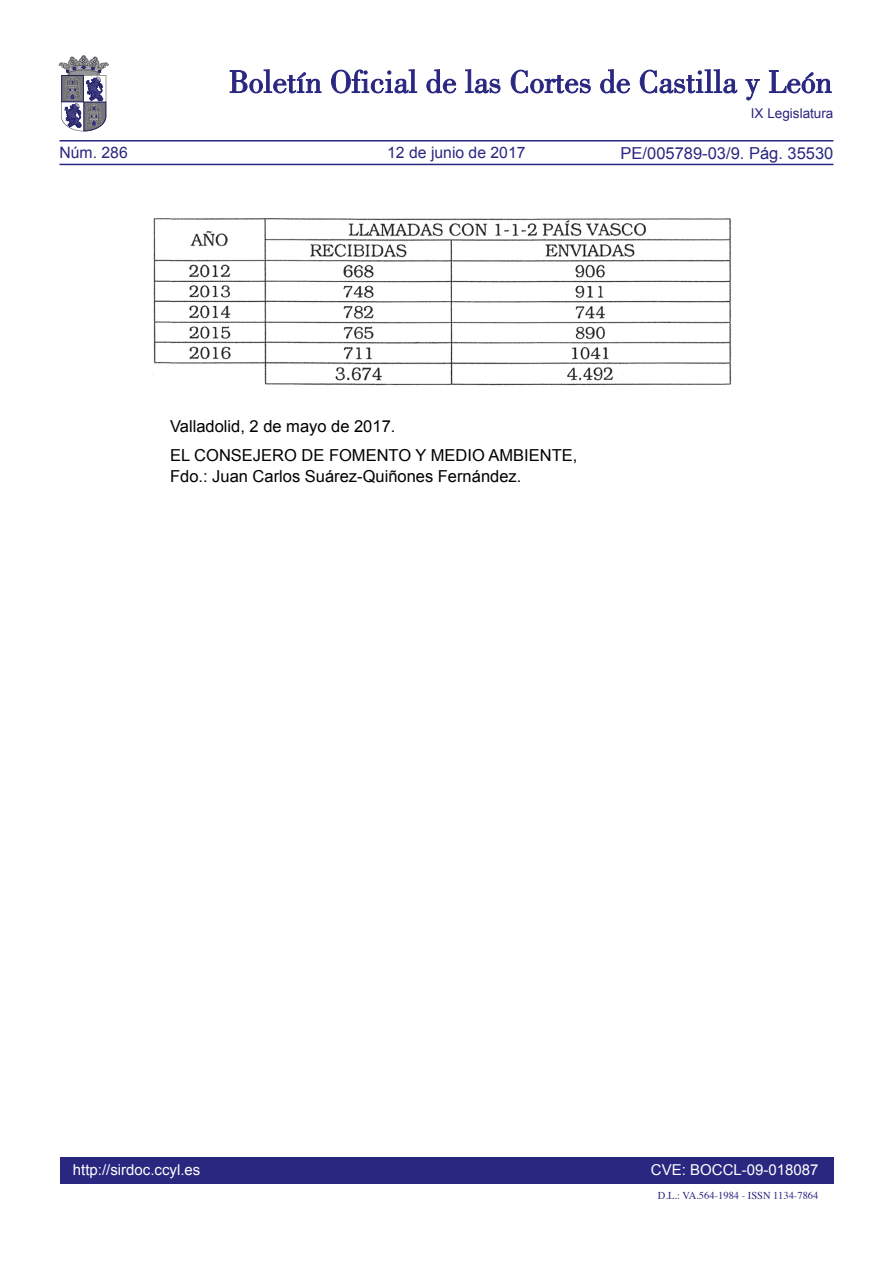
<style>
.page{position:relative;width:893px;height:1263px;background:#fff}
.page>*{position:absolute;margin:0;border:0;box-sizing:border-box;transform-origin:0 0}
.t1{font:16.5px/29.5px "Arial";color:#000}
.t2{font:16.5px "Arial";color:#292780}
.t3{font:15.75px "Arial";color:#292780}
.t4{font:15px "Arial";color:#fff}
.t5{font:13.5px "Arial";color:#292780}
.t6{font:10.5px "Times";color:#292780}
</style>
<div class="page">
<div style="left:60px;top:1157px;width:773px;height:26px;background:#292780"></div>
<hr style="left:60px;top:164px;width:773px;height:1px;background:#292780">
<hr style="left:60px;top:140px;width:773px;height:2px;background:#292780">
<svg style="left:230px;top:69px;width:91px;height:24px"></svg>
<svg style="left:331px;top:69px;width:86px;height:24px"></svg>
<svg style="left:426px;top:69px;width:30px;height:24px"></svg>
<svg style="left:465px;top:69px;width:35px;height:24px"></svg>
<svg style="left:511px;top:70px;width:80px;height:23px"></svg>
<svg style="left:600px;top:69px;width:30px;height:24px"></svg>
<svg style="left:640px;top:69px;width:97px;height:24px"></svg>
<svg style="left:745px;top:79px;width:15px;height:21px"></svg>
<svg style="left:769px;top:70px;width:62px;height:23px"></svg>
<svg style="left:59px;top:55px;width:49px;height:76px"></svg>
<img style="left:152px;top:218px;width:580px;height:168px">
<p class="t3" style="left:60px;top:142px;width:70px">Núm. 286</p>
<p class="t3" style="left:387px;top:142px;width:140px">12 de junio de 2017</p>
<p class="t5" style="left:751px;top:105px;width:84px">IX Legislatura</p>
<p class="t2" style="left:621px;top:142px;width:214px">PE/005789-03/9. Pág. 35530</p>
<p class="t1" style="left:170px;top:411px;width:409px">Valladolid, 2 de mayo de 2017.<br>EL CONSEJERO DE FOMENTO Y MEDIO AMBIENTE,</p>
<p class="t1" style="left:170px;top:462px;width:353px">Fdo.: Juan Carlos Suárez-Quiñones Fernández.</p>
<p class="t4" style="left:73px;top:1160px;width:129px">http://sirdoc.ccyl.es</p>
<p class="t4" style="left:651px;top:1160px;width:169px">CVE: BOCCL-09-018087</p>
<p class="t6" style="left:658px;top:1185px;width:162px">D.L.: VA.564-1984 - ISSN 1134-7864</p>
</div>
